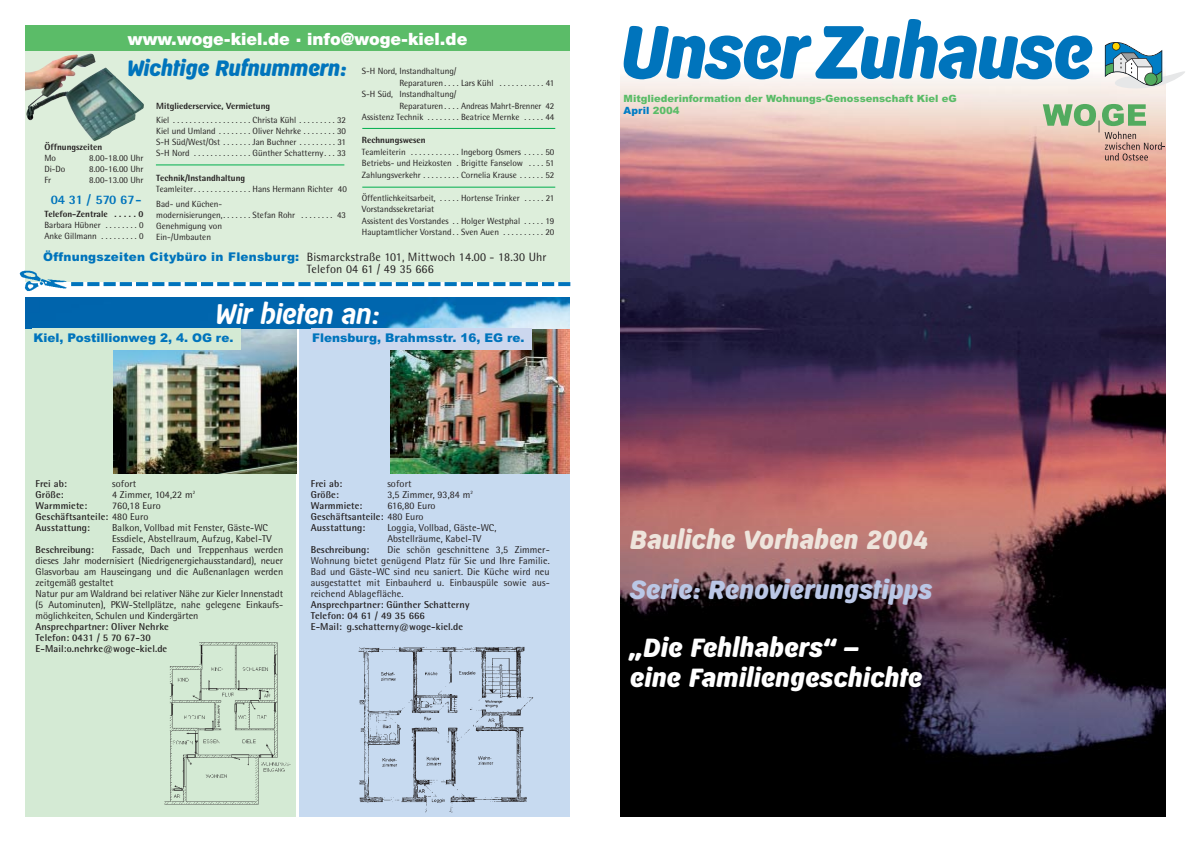
<style>
.page{position:relative;width:1190px;height:841px;background:#fff}
.page>*{position:absolute;margin:0;border:0;box-sizing:border-box;transform-origin:0 0}
.t1{font:700 74.5px "Schueller BQ";letter-spacing:-.015em;color:#0074bc}
.t2{font:500 28px "Schueller BQ";color:#fff}
.t3{font:700 26px/30px "Schueller BQ";letter-spacing:.01em;color:#fff}
.t4{font:700 26px "Schueller BQ";letter-spacing:.01em;color:#bac7e6}
.t5{font:700 26px "Schueller BQ";letter-spacing:.01em;color:#eee4dc}
.t6{font:700 22px "Schueller BQ";color:#0074bc}
.t7{font:900 17px "Helvetica Neue";color:#fff}
.t8{font:800 13px "Rotis Semi Sans";color:#0074bc}
.t9{font:12px/12px "Rotis Semi Sans";letter-spacing:.015em;color:#231f20}
.t10{font:900 12px "Arial";color:#0074bc}
.t11{font:10px/11px "Rotis Semi Sans";letter-spacing:-.005em;color:#231f20}
.t12{font:700 10px/11px "Rotis Semi Sans";letter-spacing:.01em;color:#231f20}
.t13{font:900 10px/12px "Arial";color:#5bbc68}
.t14{font:9px/11px "Rotis Semi Sans";color:#231f20}
.t15{font:800 9px "Rotis Semi Sans";color:#231f20}
.s1{font-family:"Arial";font-weight:900;color:#0074bc}
.s2{font-weight:400}
.s3{color:#007dc5}
</style>
<div class="page">
<div style="left:26px;top:320px;width:270px;height:496px;background:#d4ead4"></div>
<div style="left:299px;top:320px;width:271px;height:496px;background:#c7daf0"></div>
<img style="left:114px;top:329px;width:182px;height:144px">
<img style="left:390px;top:329px;width:180px;height:144px">
<img style="left:621px;top:63px;width:544px;height:753px">
<svg style="left:1043px;top:104px;width:122px;height:57px;background:#c7baa0"></svg>
<svg style="left:1105px;top:42px;width:80px;height:53px"></svg>
<img style="left:26px;top:298px;width:544px;height:31px">
<div style="left:33px;top:329px;width:208px;height:21px;background:#d4ead4"></div>
<div style="left:311px;top:329px;width:220px;height:21px;background:#ccd7ee"></div>
<img style="left:164px;top:642px;width:127px;height:163px">
<img style="left:356px;top:646px;width:180px;height:171px">
<div style="left:26px;top:51px;width:544px;height:231px;background:#ddeedb"></div>
<img style="left:26px;top:54px;width:70px;height:53px">
<svg style="left:83px;top:282px;width:472px;height:4px"></svg>
<svg style="left:71px;top:282px;width:12px;height:4px"></svg>
<svg style="left:558px;top:282px;width:12px;height:4px"></svg>
<img style="left:19px;top:270px;width:48px;height:22px">
<hr style="left:362px;top:128px;width:193px;height:1px;background:#00ae4d">
<hr style="left:362px;top:187px;width:193px;height:1px;background:#00ae4d">
<div style="left:26px;top:26px;width:544px;height:25px;background:#5bbc68"></div>
<hr style="left:156px;top:164px;width:188px;height:1px;background:#00ae4d">
<h3 class="t7" style="left:128px;top:33px;width:341px">www.woge-kiel.de . info@woge-kiel.de</h3>
<h3 class="t6" style="left:127px;top:57px;width:220px">Wichtige Rufnummern:</h3>
<p class="t14" style="left:362px;top:67px;width:96px">S-H Nord, Instandhaltung/</p>
<p class="t14" style="left:399px;top:78px;width:157px">Reparaturen. . . . Lars Kühl . . . . . . . . . . . 41</p>
<p class="t14" style="left:362px;top:90px;width:96px">S-H Süd, Instandhaltung/</p>
<p class="t14" style="left:399px;top:101px;width:157px">Reparaturen. . . . Andreas Mahrt-Brenner 42</p>
<p class="t14" style="left:362px;top:113px;width:194px">Assistenz Technik . . . . . . . . Beatrice Mernke . . . . . 44</p>
<p class="t15" style="left:362px;top:137px;width:65px">Rechnungswesen</p>
<p class="t14" style="left:362px;top:147px;width:194px;line-height:11.5px;text-align:justify">Teamleiterin . . . . . . . . . . . . Ingeborg Osmers . . . . . 50<br>Betriebs- und Heizkosten . Brigitte Fanselow . . . . 51<br>Zahlungsverkehr . . . . . . . . . Cornelia Krause . . . . . . 52</p>
<p class="t14" style="left:362px;top:193px;width:194px;line-height:11.5px">Öffentlichkeitsarbeit, . . . . . Hortense Trinker . . . . . 21<br>Vorstandssekretariat<br>Assistent des Vorstandes . . Holger Westphal . . . . . 19<br>Hauptamtlicher Vorstand . . Sven Auen . . . . . . . . . . 20</p>
<h3 class="t9" style="left:307px;top:252px;width:241px;text-indent:-264px"><span class="s1">Öffnungszeiten Citybüro in Flensburg:</span> Bismarckstraße 101, Mittwoch 14.00 - 18.30 Uhr<br>Telefon 04 61 / 49 35 666</h3>
<p class="t15" style="left:156px;top:103px;width:116px">Mitgliederservice, Vermietung</p>
<p class="t14" style="left:156px;top:115px;width:191px;text-align:justify">Kiel . . . . . . . . . . . . . . . . . . . Christa Kühl . . . . . . . . . 32<br>Kiel und Umland . . . . . . . . Oliver Nehrke . . . . . . . . 30<br>S-H Süd/West/Ost . . . . . . . Jan Buchner . . . . . . . . . 31<br>S-H Nord . . . . . . . . . . . . . . Günther Schatterny. . . 33</p>
<p class="t15" style="left:156px;top:174px;width:91px">Technik/Instandhaltung</p>
<p class="t14" style="left:156px;top:182px;width:192px;line-height:15.3px">Teamleiter. . . . . . . . . . . . . . Hans Hermann Richter 40<br>Bad- und Küchen-</p>
<p class="t14" style="left:156px;top:210px;width:191px">modernisierungen,. . . . . . . Stefan Rohr . . . . . . . . 43<br>Genehmigung von<br>Ein-/Umbauten</p>
<p class="t15" style="left:44px;top:144px;width:59px">Öffnungszeiten</p>
<p class="t14" style="left:44px;top:153px;width:13px">Mo</p>
<p class="t14" style="left:89px;top:153px;width:56px">8.00-18.00 Uhr</p>
<p class="t14" style="left:44px;top:164px;width:23px">Di-Do</p>
<p class="t14" style="left:89px;top:164px;width:56px">8.00-16.00 Uhr</p>
<p class="t14" style="left:44px;top:175px;width:8px">Fr</p>
<p class="t14" style="left:89px;top:175px;width:56px">8.00-13.00 Uhr</p>
<h3 class="t8" style="left:51px;top:195px;width:92px">04 31 / 570 67-</h3>
<p class="t15" style="left:44px;top:211px;width:101px">Telefon-Zentrale . . . . . 0</p>
<p class="t14" style="left:44px;top:221px;width:101px">Barbara Hübner . . . . . . . . 0<br>Anke Gillmann . . . . . . . . . 0</p>
<h2 class="t2" style="left:216px;top:303px;width:165px">Wir bieten an:</h2>
<h3 class="t10" style="left:34px;top:334px;width:202px">Kiel, Postillionweg 2, 4. OG re.</h3>
<h3 class="t10" style="left:312px;top:334px;width:214px">Flensburg, Brahmsstr. 16, EG re.</h3>
<p class="t12" style="left:36px;top:479px;width:33px">Frei ab:</p>
<p class="t11" style="left:112px;top:479px;width:26px">sofort</p>
<p class="t12" style="left:36px;top:490px;width:29px">Größe:</p>
<p class="t11" style="left:112px;top:490px;width:85px">4 Zimmer, 104,22 m<sup>2</sup></p>
<p class="t12" style="left:36px;top:501px;width:53px">Warmmiete:</p>
<p class="t12" style="left:36px;top:501px;width:127px;text-indent:77px"><span class="s2">760,18 Euro<br></span>Geschäftsanteile: <span class="s2">480 Euro<br></span>Ausstattung:</p>
<p class="t11" style="left:112px;top:523px;width:161px">Balkon, Vollbad mit Fenster, Gäste-WC<br>Essdiele, Abstellraum, Aufzug, Kabel-TV</p>
<p class="t11" style="left:36px;top:545px;width:249px;text-indent:77px">Fassade, Dach und Treppenhaus werden dieses Jahr modernisiert (Niedrigenergiehausstandard), neuer Glasvorbau am Hauseingang und die Außenanlagen werden zeitgemäß gestaltet<br>Natur pur am Waldrand bei relativer Nähe zur Kieler Innenstadt (5 Autominuten), PKW-Stellplätze, nahe gelegene Einkaufs&shy;möglichkeiten, Schulen und Kindergärten</p>
<p class="t12" style="left:36px;top:622px;width:135px">Ansprechpartner: Oliver Nehrke<br>Telefon: 0431 / 5 70 67-30<br>E-Mail:o.nehrke@woge-kiel.de</p>
<p class="t12" style="left:36px;top:545px;width:60px">Beschreibung:</p>
<p class="t12" style="left:311px;top:479px;width:33px">Frei ab:</p>
<p class="t11" style="left:387px;top:479px;width:26px">sofort</p>
<p class="t12" style="left:311px;top:490px;width:29px">Größe:</p>
<p class="t11" style="left:387px;top:490px;width:87px">3,5 Zimmer, 93,84 m<sup>2</sup></p>
<p class="t12" style="left:311px;top:501px;width:53px">Warmmiete:</p>
<p class="t12" style="left:311px;top:501px;width:126px;text-indent:77px"><span class="s2">616,80 Euro<br></span>Geschäftsanteile: <span class="s2">480 Euro<br></span>Ausstattung:</p>
<p class="t11" style="left:387px;top:523px;width:111px">Loggia, Vollbad, Gäste-WC,<br>Abstellräume, Kabel-TV</p>
<p class="t11" style="left:311px;top:545px;width:240px;text-align:justify;text-indent:77px">Die schön geschnittene 3,5 Zimmer-Wohnung bietet genügend Platz für Sie und Ihre Familie.<br>Bad und Gäste-WC sind neu saniert. Die Küche wird neu ausgestattet mit Einbauherd u. Einbauspüle sowie aus&shy;reichend Ablagefläche.</p>
<p class="t12" style="left:311px;top:600px;width:160px">Ansprechpartner: Günther Schatterny<br>Telefon: 04 61 / 49 35 666<br>E-Mail: g.schatterny@woge-kiel.de</p>
<p class="t12" style="left:311px;top:545px;width:60px">Beschreibung:</p>
<h1 class="t1" style="left:621px;top:14px;width:473px">Unser Zuhause</h1>
<p class="t13" style="left:624px;top:93px;width:335px">Mitgliederinformation der Wohnungs-Genossenschaft Kiel eG<br><span class="s3">April</span> 2004</p>
<h3 class="t5" style="left:630px;top:527px;width:300px">Bauliche Vorhaben 2004</h3>
<h3 class="t4" style="left:630px;top:577px;width:304px">Serie: Renovierungstipps</h3>
<h3 class="t3" style="left:630px;top:634px;width:293px">„Die Fehlhabers“ –<br>eine Familiengeschichte</h3>
</div>
